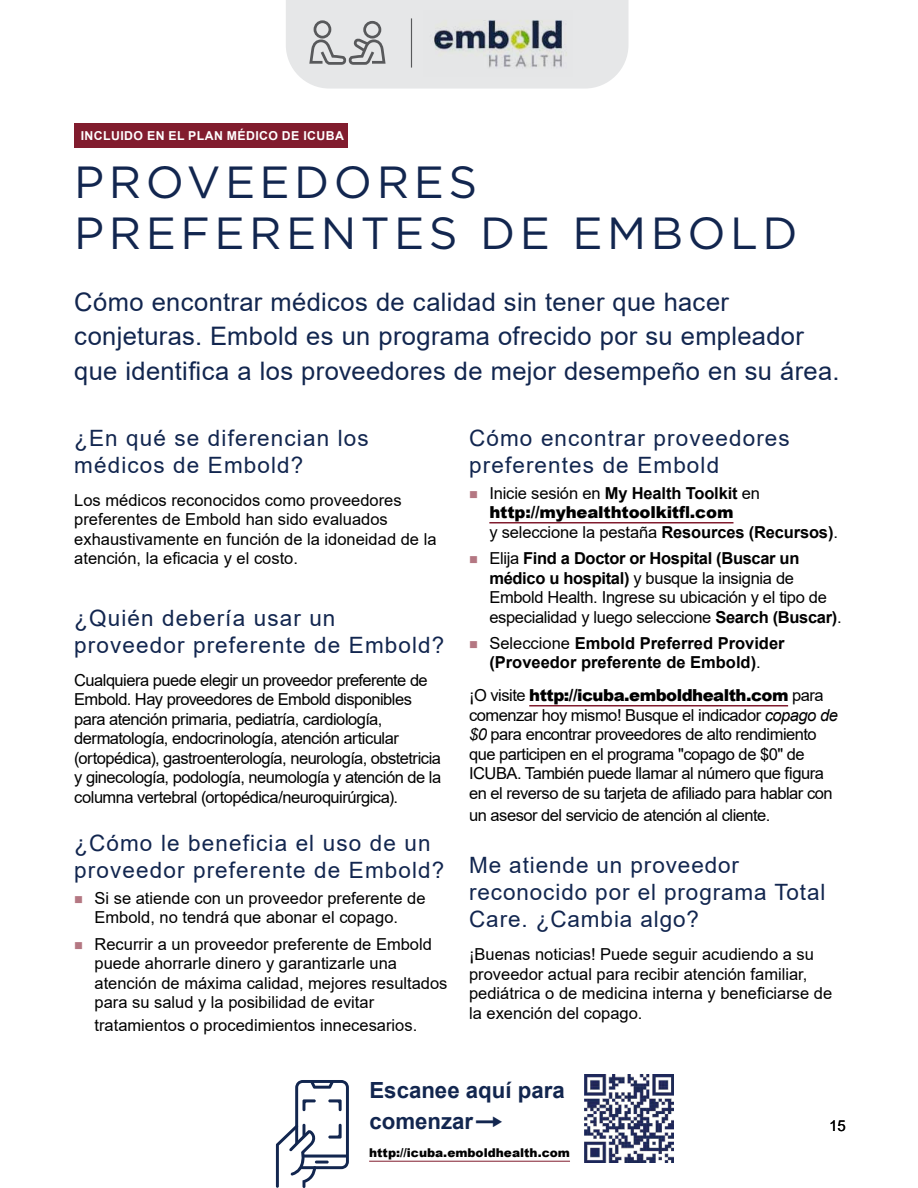
<style>
.page{position:relative;width:918px;height:1188px;background:#fff}
.page>*{position:absolute;margin:0;border:0;box-sizing:border-box;transform-origin:0 0}
.t1{font:45px/51px "Gotham";letter-spacing:.1em;color:#12264f}
.t2{font:25.5px/34.5px "Arial";letter-spacing:.015em;color:#12264f}
.t3{font:22.5px/27px "Arial";letter-spacing:.05em;color:#12264f}
.t4{font:700 22.2px/31.2px "Arial";color:#12264f}
.t5{font:16.5px/19.5px "Arial";letter-spacing:-.02em;color:#000}
.t6{font:16.5px/19.5px "Arial";color:#000}
.t7{font:700 16.5px/19.5px "Arial";color:#000}
.t8{font:15px "Arial";color:#000}
.t9{font:700 12.3px "Arial";letter-spacing:.035em;color:#fff}
.t10{font:900 12.15px "Arial";color:#000}
.s1{font-weight:700}
.s2{font-weight:900}
.s3{font-weight:400}
.s4{font-style:italic}
</style>
<div class="page">
<hr style="left:489px;top:522px;width:244px;height:2px;background:#811c2e">
<hr style="left:529px;top:705px;width:259px;height:1px;background:#811c2e">
<svg style="left:286px;top:0;width:343px;height:89px"></svg>
<div style="left:363px;top:21px;width:18px;height:18px;border:3px solid #58595b;border-radius:50%"></div>
<div style="left:74px;top:123px;width:274px;height:24px;background:#811c2e"></div>
<img style="left:584px;top:1074px;width:89px;height:89px">
<svg style="left:276px;top:1080px;width:73px;height:108px"></svg>
<hr style="left:369px;top:1161px;width:201px;height:1px;background:#811c2e">
<p class="t9" style="left:81px;top:127px;width:265px">INCLUIDO EN EL PLAN MÉDICO DE ICUBA</p>
<h1 class="t1" style="left:74px;top:156px;width:725px">PROVEEDORES<br>PREFERENTES DE EMBOLD</h1>
<h2 class="t2" style="left:74px;top:284px;width:767px">Cómo encontrar médicos de calidad sin tener que hacer conjeturas. Embold es un programa ofrecido por su empleador que identifica a los proveedores de mejor desempeño en su área.</h2>
<h3 class="t3" style="left:74px;top:424px;width:296px">¿En qué se diferencian los médicos de Embold?</h3>
<p class="t6" style="left:74px;top:490px;width:364px">Los médicos reconocidos como proveedores preferentes de Embold han sido evaluados exhaustivamente en función de la idoneidad de la atención, la eficacia y el costo.</p>
<h3 class="t3" style="left:74px;top:604px;width:372px">¿Quién debería usar un proveedor preferente de Embold?</h3>
<p class="t5" style="left:74px;top:670px;width:368px">Cualquiera puede elegir un proveedor preferente de Embold. Hay proveedores de Embold disponibles para atención primaria, pediatría, cardiología, dermatología, endocrinología, atención articular (ortopédica), gastroenterología, neurología, obstetricia y ginecología, podología, neumología y atención de la columna vertebral (ortopédica/neuroquirúrgica).</p>
<h3 class="t3" style="left:74px;top:829px;width:372px">¿Cómo le beneficia el uso de un proveedor preferente de Embold?</h3>
<p class="t6" style="left:94px;top:888px;width:333px">Si se atiende con un proveedor preferente de<br>Embold, no tendrá que abonar el copago.</p>
<p class="t6" style="left:94px;top:934px;width:355px">Recurrir a un proveedor preferente de Embold puede ahorrarle dinero y garantizarle una atención de máxima calidad, mejores resultados para su salud y la posibilidad de evitar</p>
<p class="t6" style="left:94px;top:1015px;width:324px">tratamientos o procedimientos innecesarios.</p>
<h3 class="t3" style="left:469px;top:424px;width:322px">Cómo encontrar proveedores preferentes de Embold</h3>
<p class="t5" style="left:489px;top:483px;width:350px">Inicie sesión en <span class="s1">My Health Toolkit</span> en <span class="s2">http://myhealthtoolkitfl.com<br></span>y seleccione la pestaña <span class="s1">Resources (Recursos)</span>.</p>
<p class="t5" style="left:489px;top:548px;width:354px">Elija <span class="s1">Find a Doctor or Hospital (Buscar un médico u hospital)</span> y busque la insignia de Embold Health. Ingrese su ubicación y el tipo de especialidad y luego seleccione <span class="s1">Search (Buscar)</span>.</p>
<p class="t7" style="left:489px;top:633px;width:297px"><span class="s3">Seleccione</span> Embold Preferred Provider (Proveedor preferente de Embold)<span class="s3">.</span></p>
<p class="t5" style="left:469px;top:686px;width:370px">¡O visite <span class="s2">http://icuba.emboldhealth.com</span> para comenzar hoy mismo! Busque el indicador <span class="s4">copago de $0</span> para encontrar proveedores de alto rendimiento que participen en el programa "copago de $0" de ICUBA. También puede llamar al número que figura en el reverso de su tarjeta de afiliado para hablar con</p>
<p class="t5" style="left:469px;top:806px;width:303px">un asesor del servicio de atención al cliente.</p>
<h3 class="t3" style="left:469px;top:851px;width:358px">Me atiende un proveedor reconocido por el programa Total<br>Care. ¿Cambia algo?</h3>
<p class="t6" style="left:469px;top:944px;width:365px">¡Buenas noticias! Puede seguir acudiendo a su proveedor actual para recibir atención familiar, pediátrica o de medicina interna y beneficiarse de la exención del copago.</p>
<h3 class="t4" style="left:369px;top:1075px;width:197px">Escanee aquí para comenzar</h3>
<p class="t10" style="left:369px;top:1144px;width:202px">http://icuba.emboldhealth.com</p>
<p class="t8" style="left:829px;top:1116px;width:18px">15</p>
</div>
